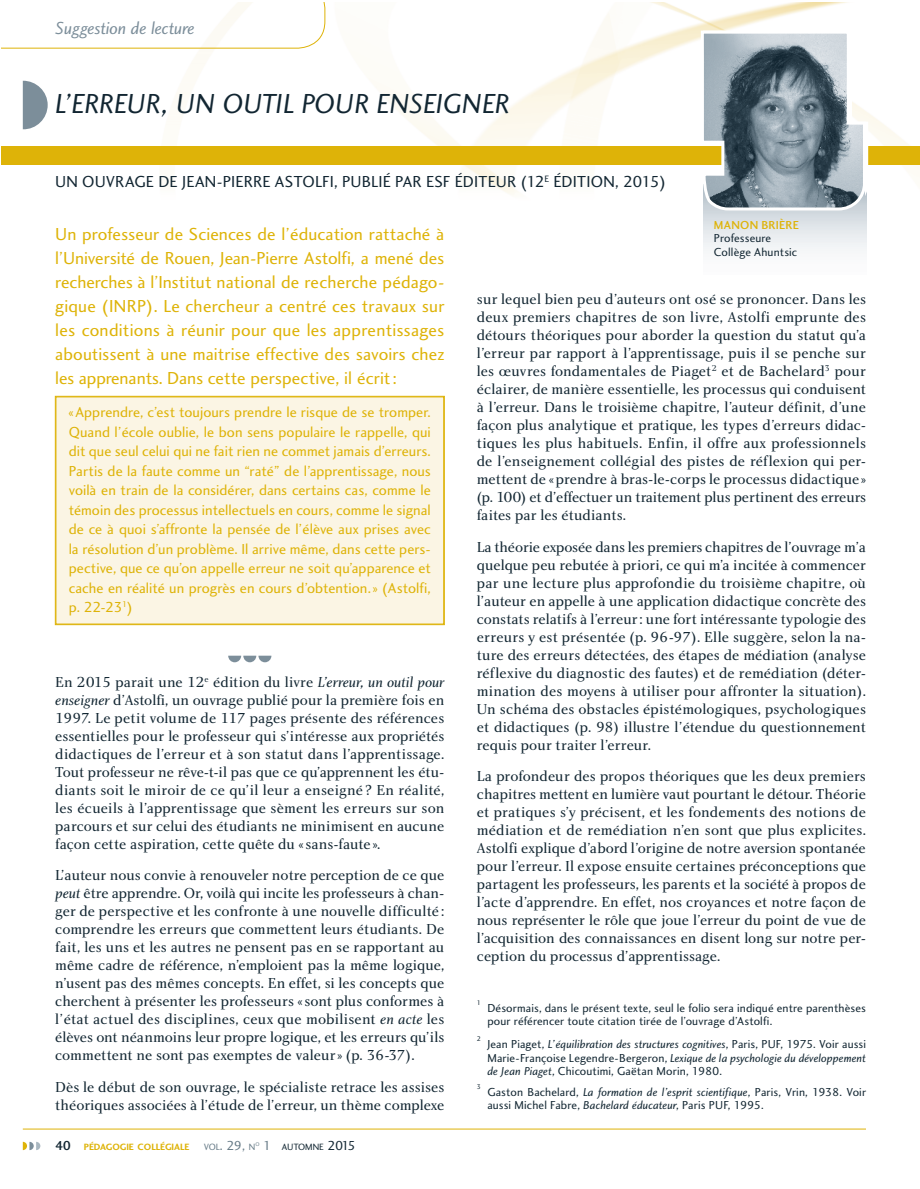
<style>
.page{position:relative;width:920px;height:1189px;background:#fff}
.page>*{position:absolute;margin:0;border:0;box-sizing:border-box;transform-origin:0 0}
.t1{font:28.5px "Charlotte Sans Book Italic Plain";letter-spacing:-.005em;color:#122632}
.Intro__OK{font:18px/24px "Charlotte Sans Book Plain";color:#deb308;text-align:justify}
.t2{font:18px "Charlotte Sans Book Italic Plain";letter-spacing:-.015em;color:#7c8e9a}
.t3{font:16.5px "Charlotte Sans Book Plain";letter-spacing:.01em;color:#122632}
.Article__OK{font:15px/18px "Charlotte Book Plain";color:#122632;text-align:justify}
.Intro__OK-2{font:15px/19.5px "Charlotte Sans Book Plain";letter-spacing:.005em;color:#deb308;text-align:justify}
.E-_texte_des_notes_e{font:12px/13.5px "Charlotte Sans Book Plain";letter-spacing:.01em;color:#122632}
.Photo{font:12px "Charlotte Sans Book Plain";letter-spacing:.01em;color:#122632}
.Titre_Photo{font:12px "Charlotte Sans Medium Plain";letter-spacing:.025em;color:#deb308}
.t4{font:9.45px "Charlotte Sans Bold Plain";color:#deb308}
.t5{font:9.45px "Charlotte Sans Book Plain";color:#122632}
.t6{font:9.45px "Charlotte Sans Book Plain";color:#687c88}
.E-_texte_des_notes_e-2{font:6.9px "Charlotte Sans Book Plain";color:#122632}
.t7{font:5.55px "Charlotte Sans Book Plain";color:#687c88}
.s1{font-family:"Charlotte Book Italic Plain"}
.s2{font-family:"Charlotte Sans Medium Plain";font-size:13.5px;color:#122632}
.s3{font-size:13.5px}
.s4{font-size:13.5px;color:#687c88}
.s5{font-family:"Charlotte Sans Book Italic Plain"}
</style>
<div class="page">
<img style="left:1px;top:3px;width:918px;height:192px">
<svg style="left:23px;top:81px;width:25px;height:49px"></svg>
<div style="left:1px;top:146px;width:918px;height:19px;background:#deb308"></div>
<div style="left:55px;top:396px;width:389px;height:229px;background:#fbf5e4"></div>
<svg style="left:228px;top:656px;width:43px;height:6px"></svg>
<svg style="left:703px;top:212px;width:161px;height:39px"></svg>
<svg style="left:699px;top:29px;width:170px;height:183px"></svg>
<hr style="left:23px;top:1129px;width:842px;height:1px;background:#deb308">
<svg style="left:23px;top:1142px;width:17px;height:8px"></svg>
<svg style="left:1px;top:2px;width:324px;height:46px"></svg>
<p class="t2" style="left:55px;top:17px;width:141px">Suggestion de lecture</p>
<p class="t1" style="left:55px;top:87px;width:456px">L’ERREUR, UN OUTIL POUR ENSEIGNER</p>
<p class="t3" style="left:55px;top:172px;width:612px">UN OUVRAGE DE JEAN-PIERRE ASTOLFI, PUBLIÉ PAR ESF ÉDITEUR (12<sup>E</sup> ÉDITION, 2015)</p>
<p class="Intro__OK" style="left:55px;top:222px;width:390px">Un professeur de Sciences de l’éducation rattaché à l’Université de Rouen, Jean-Pierre Astolfi, a mené des recherches à l’Institut national de recherche pédago&shy;gique (INRP). Le chercheur a centré ces travaux sur les conditions à réunir pour que les apprentissages aboutissent à une maitrise effective des savoirs chez les apprenants. Dans cette perspective, il écrit:</p>
<p class="Intro__OK-2" style="left:69px;top:402px;width:363px">«Apprendre, c’est toujours prendre le risque de se tromper.<br>Quand l’école oublie, le bon sens populaire le rappelle, qui dit que seul celui qui ne fait rien ne commet jamais d’erreurs.<br>Partis de la faute comme un “raté” de l’apprentissage, nous voilà en train de la considérer, dans certains cas, comme le témoin des processus intellectuels en cours, comme le signal de ce à quoi s’affronte la pensée de l’élève aux prises avec la résolution d’un problème. Il arrive même, dans cette pers&shy;pective, que ce qu’on appelle erreur ne soit qu’apparence et cache en réalité un progrès en cours d’obtention.» (Astolfi, p. 22-23<sup>1</sup>)</p>
<p class="Article__OK" style="left:55px;top:673px;width:390px">En 2015 parait une 12<sup>e</sup> édition du livre <span class="s1">L’erreur, un outil pour enseigner</span> d’Astolfi, un ouvrage publié pour la première fois en 1997. Le petit volume de 117 pages présente des références essentielles pour le professeur qui s’intéresse aux propriétés didactiques de l’erreur et à son statut dans l’apprentissage.<br>Tout professeur ne rêve-t-il pas que ce qu’apprennent les étu&shy;diants soit le miroir de ce qu’il leur a enseigné ? En réalité, les écueils à l’apprentissage que sèment les erreurs sur son parcours et sur celui des étudiants ne minimisent en aucune façon cette aspiration, cette quête du «sans-faute ».</p>
<p class="Article__OK" style="left:55px;top:866px;width:390px">L’auteur nous convie à renouveler notre perception de ce que <span class="s1">peut</span> être apprendre. Or, voilà qui incite les professeurs à chan&shy;ger de perspective et les confronte à une nouvelle difficulté : comprendre les erreurs que commettent leurs étudiants. De fait, les uns et les autres ne pensent pas en se rapportant au même cadre de référence, n’emploient pas la même logique, n’usent pas des mêmes concepts. En effet, si les concepts que cherchent à présenter les professeurs «sont plus conformes à l’état actuel des disciplines, ceux que mobilisent <span class="s1">en acte</span> les élèves ont néanmoins leur propre logique, et les erreurs qu’ils commettent ne sont pas exemptes de valeur» (p. 36-37).</p>
<p class="Article__OK" style="left:55px;top:1078px;width:390px">Dès le début de son ouvrage, le spécialiste retrace les assises théoriques associées à l’étude de l’erreur, un thème complexe</p>
<p class="t4" style="left:55px;top:1142px;width:136px"><span class="s2">40</span> PÉDAGOGIE COLLÉGIALE</p>
<p class="t6" style="left:204px;top:1142px;width:53px">VOL<span class="s3">. 29,</span> N</p>
<p class="t7" style="left:255px;top:1141px;width:6px">O</p>
<p class="t5" style="left:263px;top:1142px;width:94px"><span class="s4">1</span> AUTOMNE <span class="s3">2015</span></p>
<p class="Titre_Photo" style="left:713px;top:218px;width:86px">MANON BRIÈRE</p>
<p class="Photo" style="left:713px;top:231px;width:59px">Professeure</p>
<p class="Photo" style="left:713px;top:245px;width:85px">Collège Ahuntsic</p>
<p class="Titre_Photo" style="left:715px;top:218px;width:10px">--</p>
<p class="Photo" style="left:715px;top:231px;width:10px">--</p>
<p class="Article__OK" style="left:476px;top:290px;width:390px">sur lequel bien peu d’auteurs ont osé se prononcer. Dans les deux premiers chapitres de son livre, Astolfi emprunte des détours théoriques pour aborder la question du statut qu’a l’erreur par rapport à l’apprentissage, puis il se penche sur les œuvres fondamentales de Piaget<sup>2</sup> et de Bachelard<sup>3</sup> pour éclairer, de manière essentielle, les processus qui conduisent à l’erreur. Dans le troisième chapitre, l’auteur définit, d’une façon plus analytique et pratique, les types d’erreurs didac&shy;tiques les plus habituels. Enfin, il offre aux professionnels de l’enseignement collégial des pistes de réflexion qui per&shy;mettent de «prendre à bras-le-corps le processus didactique » (p. 100) et d’effectuer un traitement plus pertinent des erreurs faites par les étudiants.</p>
<p class="Article__OK" style="left:476px;top:538px;width:390px">La théorie exposée dans les premiers chapitres de l’ouvrage m’a quelque peu rebutée à priori, ce qui m’a incitée à commencer par une lecture plus approfondie du troisième chapitre, où l’auteur en appelle à une application didactique concrète des constats relatifs à l’erreur: une fort intéressante typologie des erreurs y est présentée (p. 96-97). Elle suggère, selon la na&shy;ture des erreurs détectées, des étapes de médiation (analyse réflexive du diagnostic des fautes) et de remédiation (déter&shy;mination des moyens à utiliser pour affronter la situation).<br>Un schéma des obstacles épistémologiques, psychologiques et didactiques (p. 98) illustre l’étendue du questionnement requis pour traiter l’erreur.</p>
<p class="Article__OK" style="left:476px;top:767px;width:390px">La profondeur des propos théoriques que les deux premiers chapitres mettent en lumière vaut pourtant le détour. Théorie et pratiques s’y précisent, et les fondements des notions de médiation et de remédiation n’en sont que plus explicites.<br>Astolfi explique d’abord l’origine de notre aversion spontanée pour l’erreur. Il expose ensuite certaines préconceptions que partagent les professeurs, les parents et la société à propos de l’acte d’apprendre. En effet, nos croyances et notre façon de nous représenter le rôle que joue l’erreur du point de vue de l’acquisition des connaissances en disent long sur notre per&shy;ception du processus d’apprentissage.</p>
<p class="E-_texte_des_notes_e-2" style="left:476px;top:998px;width:6px">1</p>
<p class="E-_texte_des_notes_e" style="left:487px;top:1001px;width:380px">Désormais, dans le présent texte, seul le folio sera indiqué entre parenthèses pour référencer toute citation tirée de l’ouvrage d’Astolfi.</p>
<p class="E-_texte_des_notes_e-2" style="left:476px;top:1035px;width:6px">2</p>
<p class="E-_texte_des_notes_e" style="left:487px;top:1037px;width:380px;text-align:justify">Jean Piaget, <span class="s5">L’équilibration des structures cognitives</span>, Paris, PUF, 1975. Voir aussi Marie-Françoise Legendre-Bergeron, <span class="s5">Lexique de la psychologie du développement de Jean Piaget</span>, Chicoutimi, Gaëtan Morin, 1980.</p>
<p class="E-_texte_des_notes_e-2" style="left:476px;top:1082px;width:6px">3</p>
<p class="E-_texte_des_notes_e" style="left:487px;top:1085px;width:380px">Gaston Bachelard, <span class="s5">La formation de l’esprit scientifique</span>, Paris, Vrin, 1938. Voir aussi Michel Fabre, <span class="s5">Bachelard éducateur</span>, Paris PUF, 1995.</p>
</div>
